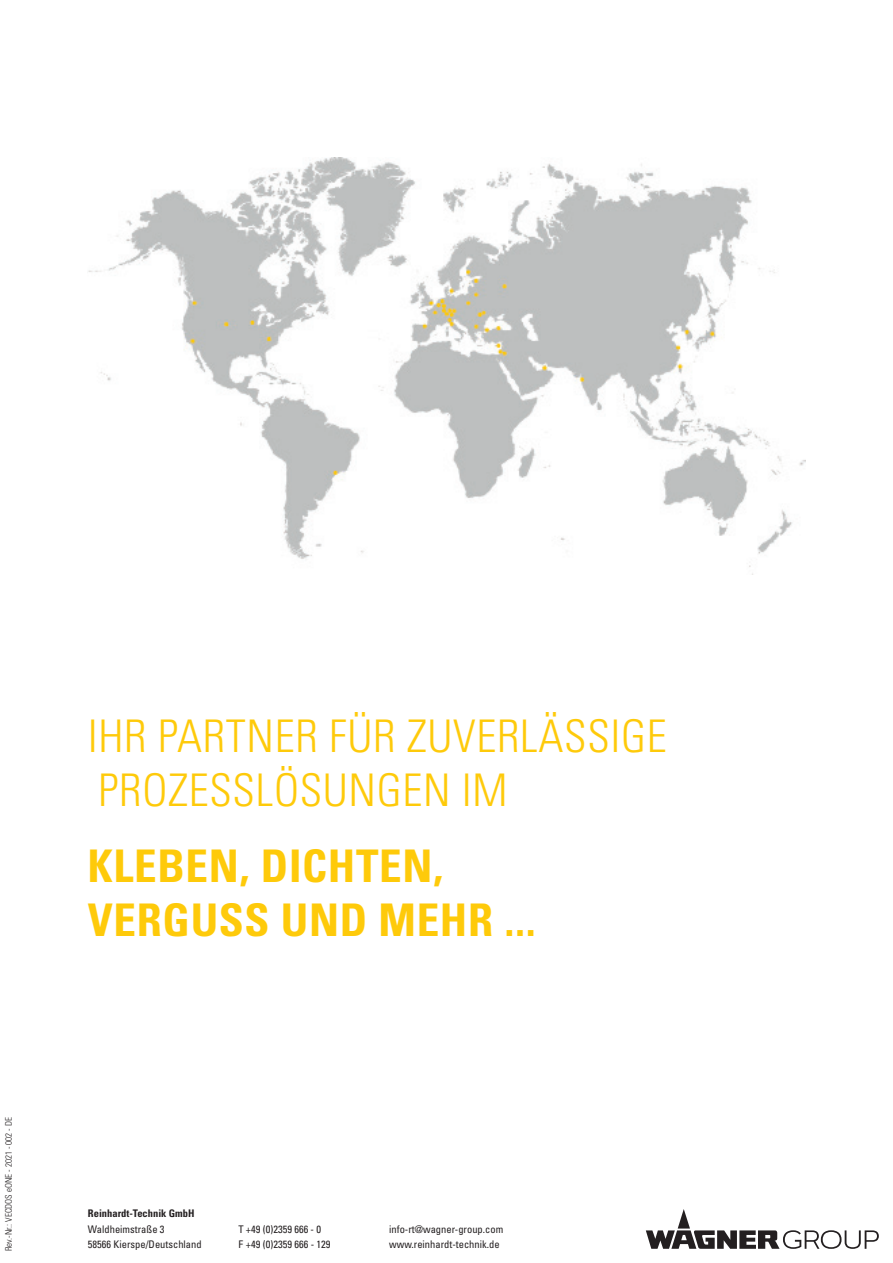
<style>
.page{position:relative;width:893px;height:1263px;background:#fff}
.page>*{position:absolute;margin:0;border:0;box-sizing:border-box;transform-origin:0 0}
.Headline_Thin{font:300 condensed 45px/54px "Univers LT Std";letter-spacing:.015em;color:#feca0a}
.Headline_Bold{font:700 condensed 45px/54px "Univers LT Std";letter-spacing:.015em;color:#feca0a}
.t1{font:condensed 10.5px "Univers LT Std";color:#231f20}
.t2{font:700 condensed 10.5px/15.5px "Univers LT Std";color:#231f20}
.t3{font:300 condensed 9px "Univers LT Std";color:#231f20}
.s1{font-weight:400}
</style>
<div class="page">
<img style="left:88px;top:158px;width:717px;height:416px">
<svg style="left:646px;top:1209px;width:233px;height:40px"></svg>
<p class="t3" style="left:3px;top:1251px;width:135px;rotate:-90deg">Rev.-Nr.: VECDOS eONE - 2021 - 002 - DE</p>
<p class="Headline_Thin" style="left:88px;top:709px;width:580px">IHR PARTNER FÜR ZUVERLÄSSIGE<br>PROZESSLÖSUNGEN IM</p>
<p class="Headline_Bold" style="left:88px;top:839px;width:449px">KLEBEN, DICHTEN,<br>VERGUSS UND MEHR ...</p>
<p class="t2" style="left:88px;top:1206px;width:108px">Reinhardt-Technik GmbH<br><span class="s1">Waldheimstraße 3</span></p>
<p class="t1" style="left:88px;top:1238px;width:115px">58566 Kierspe/Deutschland</p>
<p class="t1" style="left:239px;top:1222px;width:84px">T +49 (0)2359 666 - 0</p>
<p class="t1" style="left:239px;top:1238px;width:93px">F +49 (0)2359 666 - 129</p>
<p class="t1" style="left:389px;top:1222px;width:116px">info-rt@wagner-group.com</p>
<p class="t1" style="left:389px;top:1238px;width:112px">www.reinhardt-technik.de</p>
</div>
